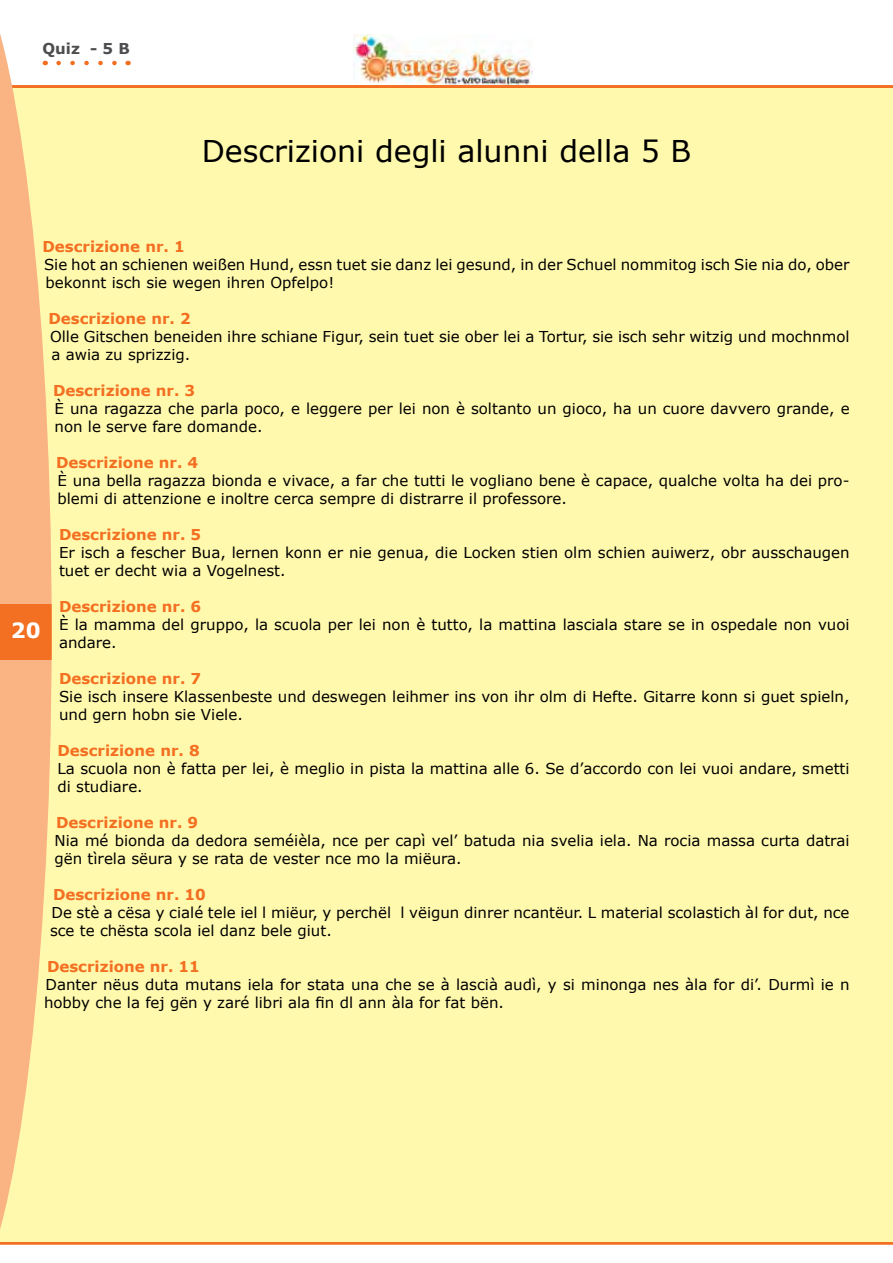
<style>
.page{position:relative;width:893px;height:1263px;background:#fff}
.page>*{position:absolute;margin:0;border:0;box-sizing:border-box;transform-origin:0 0}
.t1{font:30px "Verdana";color:#000}
.t2{font:700 21px "Verdana";color:#fff}
.t3{font:15px/18px "Verdana";color:#000}
.t4{font:700 15px "Verdana";color:#f36f21}
.t5{font:700 15px "Verdana";color:#4d4d4f}
</style>
<div class="page">
<img style="left:354px;top:34px;width:178px;height:51px">
<hr style="left:0;top:85px;width:893px;height:3px;background:#f36f21">
<hr style="left:0;top:1242px;width:893px;height:3px;background:#f36f21">
<div style="left:0;top:88px;width:893px;height:1154px;background:#fff9ae"></div>
<svg style="left:0;top:34px;width:52px;height:1211px;fill:#fab383"></svg>
<div style="left:0;top:604px;width:52px;height:55px;background:#f36f21"></div>
<svg style="left:59px;top:61px;width:58px;height:4px"></svg>
<p class="t5" style="left:43px;top:38px;width:89px">Quiz - 5 B</p>
<h1 class="t1" style="left:202px;top:130px;width:491px">Descrizioni degli alunni della 5 B</h1>
<p class="t4" style="left:43px;top:236px;width:144px">Descrizione nr. 1</p>
<p class="t3" style="left:44px;top:255px;width:807px">Sie hot an schienen weißen Hund, essn tuet sie danz lei gesund, in der Schuel nommitog isch Sie nia do, ober bekonnt isch sie wegen ihren Opfelpo!</p>
<p class="t4" style="left:49px;top:308px;width:144px">Descrizione nr. 2</p>
<p class="t3" style="left:50px;top:327px;width:801px">Olle Gitschen beneiden ihre schiane Figur, sein tuet sie ober lei a Tortur, sie isch sehr witzig und mochnmol a awia zu sprizzig.</p>
<p class="t4" style="left:53px;top:380px;width:144px">Descrizione nr. 3</p>
<p class="t3" style="left:55px;top:399px;width:797px">È una ragazza che parla poco, e leggere per lei non è soltanto un gioco, ha un cuore davvero grande, e non le serve fare domande.</p>
<p class="t4" style="left:56px;top:452px;width:144px">Descrizione nr. 4</p>
<p class="t3" style="left:58px;top:471px;width:793px">È una bella ragazza bionda e vivace, a far che tutti le vogliano bene è capace, qualche volta ha dei pro&shy;blemi di attenzione e inoltre cerca sempre di distrarre il professore.</p>
<p class="t4" style="left:59px;top:524px;width:144px">Descrizione nr. 5</p>
<p class="t3" style="left:59px;top:543px;width:792px">Er isch a fescher Bua, lernen konn er nie genua, die Locken stien olm schien auiwerz, obr ausschaugen tuet er decht wia a Vogelnest.</p>
<p class="t4" style="left:59px;top:596px;width:144px">Descrizione nr. 6</p>
<p class="t3" style="left:59px;top:615px;width:792px">È la mamma del gruppo, la scuola per lei non è tutto, la mattina lasciala stare se in ospedale non vuoi andare.</p>
<p class="t4" style="left:59px;top:668px;width:144px">Descrizione nr. 7</p>
<p class="t3" style="left:59px;top:687px;width:792px">Sie isch insere Klassenbeste und deswegen leihmer ins von ihr olm di Hefte. Gitarre konn si guet spieln, und gern hobn sie Viele.</p>
<p class="t4" style="left:58px;top:740px;width:144px">Descrizione nr. 8</p>
<p class="t3" style="left:58px;top:759px;width:793px">La scuola non è fatta per lei, è meglio in pista la mattina alle 6. Se d’accordo con lei vuoi andare, smetti di studiare.</p>
<p class="t4" style="left:56px;top:812px;width:144px">Descrizione nr. 9</p>
<p class="t3" style="left:55px;top:831px;width:796px">Nia mé bionda da dedora seméièla, nce per capì vel’ batuda nia svelia iela. Na rocia massa curta datrai gën tìrela sëura y se rata de vester nce mo la miëura.</p>
<p class="t4" style="left:53px;top:884px;width:154px">Descrizione nr. 10</p>
<p class="t3" style="left:50px;top:903px;width:801px">De stè a cësa y cialé tele iel l miëur, y perchël l vëigun dinrer ncantëur. L material scolastich àl for dut, nce sce te chësta scola iel danz bele giut.</p>
<p class="t4" style="left:47px;top:956px;width:154px">Descrizione nr. 11</p>
<p class="t3" style="left:44px;top:975px;width:807px">Danter nëus duta mutans iela for stata una che se à lascià audì, y si minonga nes àla for di’. Durmì ie n hobby che la fej gën y zaré libri ala fin dl ann àla for fat bën.</p>
<h2 class="t2" style="left:11px;top:616px;width:31px">20</h2>
</div>
